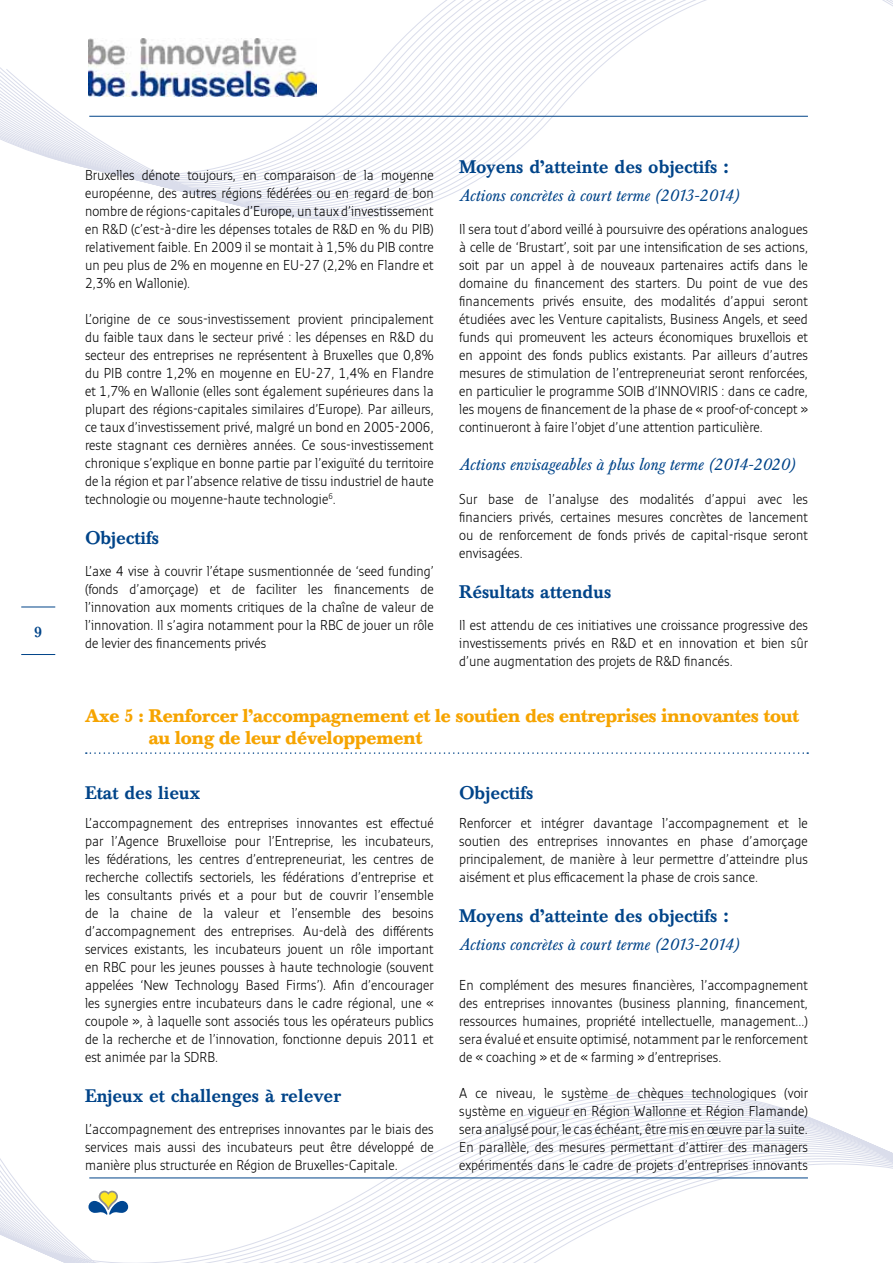
<style>
.page{position:relative;width:893px;height:1263px;background:#fff}
.page>*{position:absolute;margin:0;border:0;box-sizing:border-box;transform-origin:0 0}
.t1{font:500 18px "Baskerville BE";color:#004489}
.t2{font:700 18px/21.6px "Baskerville BE";color:#f6a400;scale:.95 1}
.t3{font:italic 16.5px "Baskerville BE";color:#004489}
.t4{font:500 15px "Baskerville";color:#004489}
.t5{font:300 14.25px/18px "Monitor";color:#000;text-align:justify;scale:.9 1}
</style>
<div class="page">
<svg style="left:0;top:0;width:893px;height:220px"></svg>
<svg style="left:0;top:1091px;width:893px;height:172px"></svg>
<svg style="left:88px;top:1191px;width:40px;height:24px"></svg>
<hr style="left:89px;top:1177px;width:719px;height:1px;background:#004489">
<hr style="left:89px;top:116px;width:719px;height:1px;background:#004489">
<hr style="left:21px;top:607px;width:34px;height:1px;background:#004489">
<hr style="left:21px;top:654px;width:34px;height:1px;background:#004489">
<img style="left:88px;top:38px;width:228px;height:58px">
<svg style="left:86px;top:752px;width:722px;height:2px"></svg>
<p class="t4" style="left:35px;top:623px;width:9px">9</p>
<p class="t1" style="left:459px;top:156px;width:271px">Moyens d’atteinte des objectifs :</p>
<p class="t3" style="left:459px;top:187px;width:281px">Actions concrètes à court terme (2013-2014)</p>
<p class="t5" style="left:459px;top:219px;width:389px">Il sera tout d’abord veillé à poursuivre des opérations analogues à celle de ‘Brustart’, soit par une intensification de ses actions, soit par un appel à de nouveaux partenaires actifs dans le domaine du financement des starters. Du point de vue des financements privés ensuite, des modalités d’appui seront étudiées avec les Venture capitalists, Business Angels, et seed funds qui promeuvent les acteurs économiques bruxellois et en appoint des fonds publics existants. Par ailleurs d’autres mesures de stimulation de l’entrepreneuriat seront renforcées, en particulier le programme SOIB d’INNOVIRIS : dans ce cadre, les moyens de financement de la phase de « proof-of-concept » continueront à faire l’objet d’une attention particulière.</p>
<p class="t3" style="left:459px;top:455px;width:337px">Actions envisageables à plus long terme (2014-2020)</p>
<p class="t5" style="left:459px;top:489px;width:389px">Sur base de l’analyse des modalités d’appui avec les financiers privés, certaines mesures concrètes de lancement ou de renforcement de fonds privés de capital-risque seront envisagées.</p>
<p class="t1" style="left:459px;top:581px;width:153px">Résultats attendus</p>
<p class="t5" style="left:459px;top:615px;width:389px">Il est attendu de ces initiatives une croissance progressive des investissements privés en R&amp;D et en innovation et bien sûr d’une augmentation des projets de R&amp;D financés.</p>
<p class="t2" style="left:149px;top:705px;width:686px;text-indent:-64px">Axe 5 : Renforcer l’accompagnement et le soutien des entreprises innovantes tout au long de leur développement</p>
<p class="t1" style="left:85px;top:782px;width:117px">Etat des lieux</p>
<p class="t5" style="left:85px;top:813px;width:389px">L’accompagnement des entreprises innovantes est effectué par l’Agence Bruxelloise pour l’Entreprise, les incubateurs, les fédérations, les centres d’entrepreneuriat, les centres de recherche collectifs sectoriels, les fédérations d’entreprise et les consultants privés et a pour but de couvrir l’ensemble de la chaine de la valeur et l’ensemble des besoins d’accompagnement des entreprises. Au-delà des différents services existants, les incubateurs jouent un rôle important en RBC pour les jeunes pousses à haute technologie (souvent appelées ‘New Technology Based Firms’). Afin d’encourager les synergies entre incubateurs dans le cadre régional, une « coupole », à laquelle sont associés tous les opérateurs publics de la recherche et de l’innovation, fonctionne depuis 2011 et est animée par la SDRB.</p>
<p class="t1" style="left:85px;top:1085px;width:258px">Enjeux et challenges à relever</p>
<p class="t5" style="left:85px;top:1119px;width:389px">L’accompagnement des entreprises innovantes par le biais des services mais aussi des incubateurs peut être développé de manière plus structurée en Région de Bruxelles-Capitale.</p>
<p class="t5" style="left:85px;top:165px;width:389px">Bruxelles dénote toujours, en comparaison de la moyenne européenne, des autres régions fédérées ou en regard de bon nombre de régions-capitales d’Europe, un taux d’investissement en R&amp;D (c’est-à-dire les dépenses totales de R&amp;D en % du PIB) relativement faible. En 2009 il se montait à 1,5% du PIB contre un peu plus de 2% en moyenne en EU-27 (2,2% en Flandre et 2,3% en Wallonie).</p>
<p class="t5" style="left:85px;top:309px;width:389px">L’origine de ce sous-investissement provient principalement du faible taux dans le secteur privé : les dépenses en R&amp;D du secteur des entreprises ne représentent à Bruxelles que 0,8% du PIB contre 1,2% en moyenne en EU-27, 1,4% en Flandre et 1,7% en Wallonie (elles sont également supérieures dans la plupart des régions-capitales similaires d’Europe). Par ailleurs, ce taux d’investissement privé, malgré un bond en 2005-2006, reste stagnant ces dernières années. Ce sous-investissement chronique s’explique en bonne partie par l’exiguïté du territoire de la région et par l’absence relative de tissu industriel de haute technologie ou moyenne-haute technologie<sup>6</sup>.</p>
<p class="t1" style="left:85px;top:527px;width:75px">Objectifs</p>
<p class="t5" style="left:85px;top:561px;width:389px">L’axe 4 vise à couvrir l’étape susmentionnée de ‘seed funding’ (fonds d’amorçage) et de faciliter les financements de l’innovation aux moments critiques de la chaîne de valeur de l’innovation. Il s’agira notamment pour la RBC de jouer un rôle de levier des financements privés</p>
<p class="t1" style="left:459px;top:782px;width:75px">Objectifs</p>
<p class="t5" style="left:459px;top:813px;width:389px">Renforcer et intégrer davantage l’accompagnement et le soutien des entreprises innovantes en phase d’amorçage principalement, de manière à leur permettre d’atteindre plus aisément et plus efficacement la phase de crois sance.</p>
<p class="t1" style="left:459px;top:905px;width:271px">Moyens d’atteinte des objectifs :</p>
<p class="t3" style="left:459px;top:935px;width:281px">Actions concrètes à court terme (2013-2014)</p>
<p class="t5" style="left:459px;top:975px;width:389px">En complément des mesures financières, l’accompagnement des entreprises innovantes (business planning, financement, ressources humaines, propriété intellectuelle, management...) sera évalué et ensuite optimisé, notamment par le renforcement de « coaching » et de « farming » d’entreprises.</p>
<p class="t5" style="left:459px;top:1083px;width:389px">A ce niveau, le système de chèques technologiques (voir système en vigueur en Région Wallonne et Région Flamande) sera analysé pour, le cas échéant, être mis en œuvre par la suite.<br>En parallèle, des mesures permettant d’attirer des managers expérimentés dans le cadre de projets d’entreprises innovants</p>
</div>
